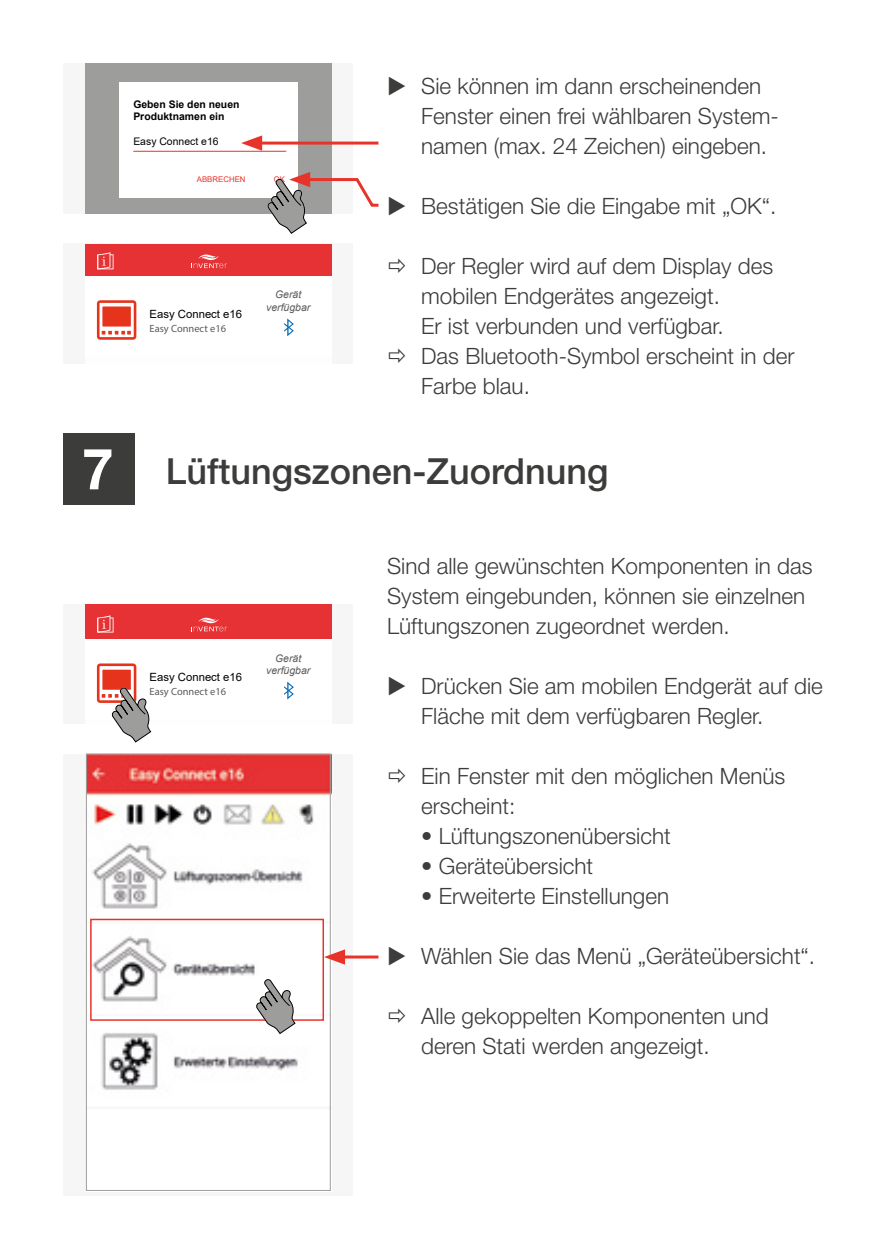
<style>
.page{position:relative;width:893px;height:1259px;background:#fff}
.page>*{position:absolute;margin:0;border:0;box-sizing:border-box;transform-origin:0 0}
.t1{font:700 57px "Helvetica Neue CE";color:#fff}
.t2{font:500 36px "Helvetica Neue CE";color:#3c3c3b}
.t3{font:300 22.5px/30px "Helvetica Neue LT Std";color:#3c3c3b}
.t4{font:11.4px "Arial";color:#000}
.t5{font:700 10.5px/12.6px "Arial";color:#000}
.t6{font:10.5px "Myriad Pro";color:#5a5a59}
.t7{font:italic 10.5px/12.6px "Arial";color:#5a5a59;text-align:center}
.t8{font:10.5px "Arial";color:#000}
.t9{font:7.8px "Arial";color:#e7332a}
.s1{font-weight:500}
</style>
<div class="page">
<div style="left:64px;top:433px;width:71px;height:71px;background:#3c3c3b"></div>
<div style="left:64px;top:64px;width:289px;height:150px;background:#f6f6f6"></div>
<div style="left:85px;top:64px;width:247px;height:150px;background:#9d9d9c"></div>
<div style="left:120px;top:81px;width:178px;height:116px;background:#fff"></div>
<hr style="left:133px;top:151px;width:153px;height:1px;background:#e7332a">
<div style="left:64px;top:244px;width:289px;height:120px;background:#f6f6f6"></div>
<div style="left:85px;top:357px;width:246px;height:7px;background:#fdfdfd"></div>
<div style="left:85px;top:244px;width:246px;height:113px;background:#fff"></div>
<div style="left:85px;top:244px;width:247px;height:31px;background:#e63234"></div>
<svg style="left:97px;top:252px;width:17px;height:17px"></svg>
<svg style="left:193px;top:254px;width:34px;height:14px"></svg>
<svg style="left:284px;top:318px;width:10px;height:18px"></svg>
<svg style="left:97px;top:300px;width:39px;height:40px"></svg>
<div style="left:64px;top:604px;width:289px;height:120px;background:#f6f6f6"></div>
<hr style="left:85px;top:720px;width:246px;height:4px;background:#fdfdfd">
<div style="left:85px;top:604px;width:246px;height:116px;background:#fff"></div>
<div style="left:85px;top:604px;width:247px;height:35px;background:#e63234"></div>
<svg style="left:97px;top:615px;width:17px;height:17px"></svg>
<svg style="left:193px;top:617px;width:34px;height:14px"></svg>
<svg style="left:284px;top:681px;width:10px;height:18px"></svg>
<div style="left:64px;top:754px;width:289px;height:441px;background:#f6f6f6"></div>
<img style="left:86px;top:754px;width:246px;height:437px">
<div style="left:86px;top:753px;width:245px;height:437px;border:1px solid #9d9d9c"></div>
<hr style="left:257px;top:142px;width:121px;height:3px;background:#e7332a">
<svg style="left:241px;top:135px;width:21px;height:16px"></svg>
<svg style="left:267px;top:172px;width:112px;height:62px"></svg>
<svg style="left:97px;top:663px;width:54px;height:80px"></svg>
<div style="left:90px;top:918px;width:234px;height:102px;border:2px solid #e7332a"></div>
<svg style="left:256px;top:977px;width:40px;height:57px"></svg>
<hr style="left:340px;top:955px;width:38px;height:3px;background:#e7332a">
<svg style="left:324px;top:949px;width:21px;height:15px"></svg>
<h1 class="t1" style="left:82px;top:434px;width:33px">7</h1>
<p class="t5" style="left:133px;top:98px;width:108px">Geben Sie den neuen<br>Produktnamen ein</p>
<p class="t8" style="left:133px;top:134px;width:87px">Easy Connect e16</p>
<p class="t9" style="left:197px;top:174px;width:50px">ABBRECHEN</p>
<p class="t9" style="left:274px;top:174px;width:13px">OK</p>
<p class="t4" style="left:150px;top:306px;width:94px">Easy Connect e16</p>
<p class="t6" style="left:150px;top:322px;width:78px">Easy Connect e16</p>
<p class="t7" style="left:266px;top:289px;width:46px">Gerät verfügbar</p>
<p class="t3" style="left:421px;top:70px;width:359px">Sie können im dann erscheinenden<br>Fenster einen frei wählbaren System&shy;namen (max. 24 Zeichen) eingeben.</p>
<p class="t3" style="left:421px;top:190px;width:357px">Bestätigen Sie die Eingabe mit „OK“.</p>
<p class="t3" style="left:421px;top:250px;width:375px">Der Regler wird auf dem Display des mobilen Endgerätes angezeigt.<br>Er ist verbunden und verfügbar.<br>Das Bluetooth-Symbol erscheint in der<br>Farbe blau.</p>
<h2 class="t2" style="left:166px;top:449px;width:444px">Lüftungszonen-Zuordnung</h2>
<p class="t4" style="left:150px;top:669px;width:94px">Easy Connect e16</p>
<p class="t6" style="left:150px;top:685px;width:78px">Easy Connect e16</p>
<p class="t7" style="left:266px;top:652px;width:46px">Gerät verfügbar</p>
<p class="t3" style="left:387px;top:550px;width:427px">Sind alle gewünschten Komponenten in das<br>System eingebunden, können sie einzelnen<br>Lüftungszonen zugeordnet werden.</p>
<p class="t3" style="left:421px;top:670px;width:403px">Drücken Sie am mobilen Endgerät auf die<br>Fläche mit dem verfügbaren Regler.</p>
<p class="t3" style="left:421px;top:760px;width:366px">Ein Fenster mit den möglichen Menüs erscheint:</p>
<p class="t3" style="left:421px;top:820px;width:251px">• Lüftungszonenübersicht</p>
<p class="t3" style="left:421px;top:850px;width:174px"><span class="s1">•</span> Geräteübersicht</p>
<p class="t3" style="left:421px;top:880px;width:249px"><span class="s1">•</span> Erweiterte Einstellungen</p>
<p class="t3" style="left:421px;top:940px;width:396px">Wählen Sie das Menü „Geräteübersicht“.</p>
<p class="t3" style="left:421px;top:1000px;width:349px">Alle gekoppelten Komponenten und deren Stati werden angezeigt.</p>
</div>
